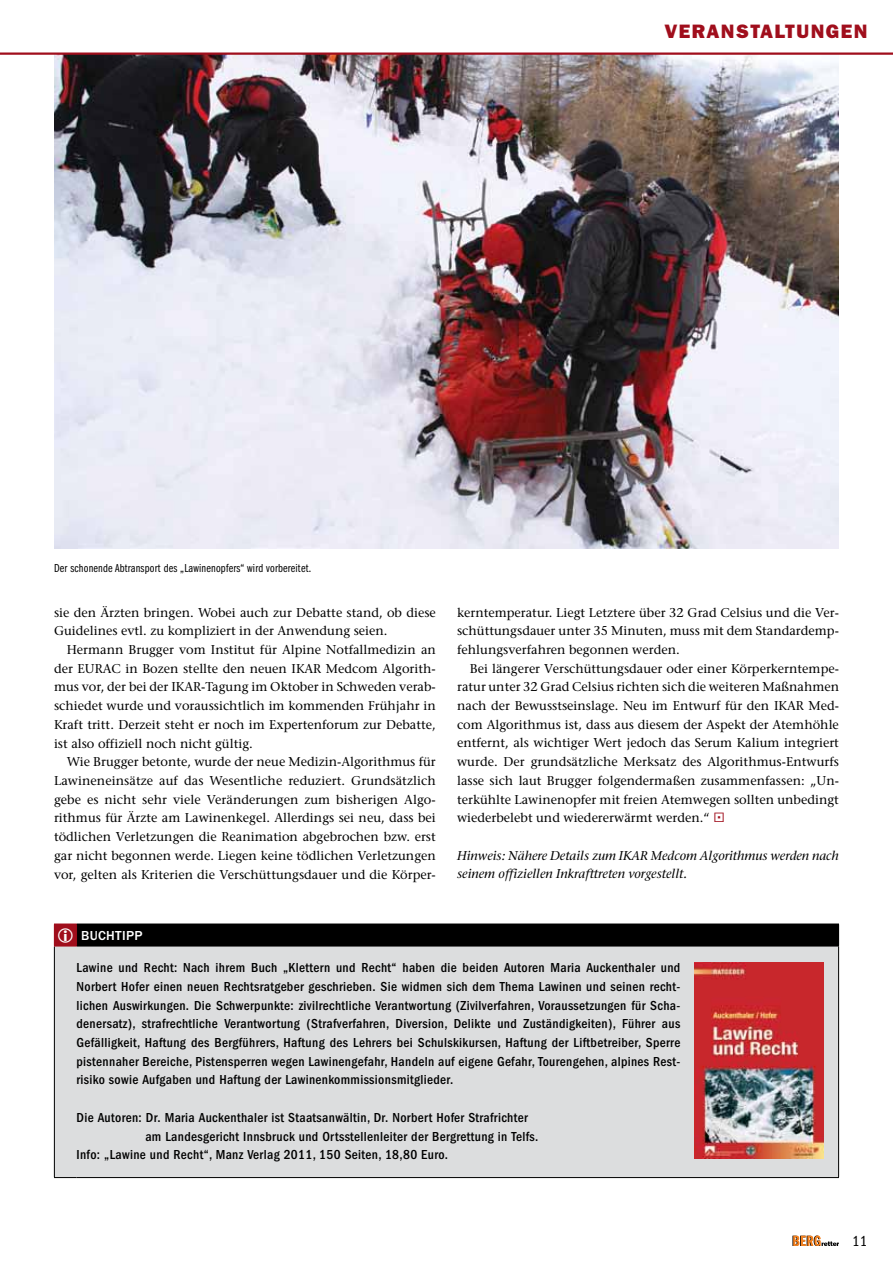
<style>
.page{position:relative;width:893px;height:1263px;background:#fff}
.page>*{position:absolute;margin:0;border:0;box-sizing:border-box;transform-origin:0 0}
.t1{font:19.5px "ITC Franklin Gothic Std Hvy";letter-spacing:.075em;color:#a00e1c}
.t2{font:condensed 15px "ITC Franklin Gothic Std";color:#000}
.t3{font:500 condensed 13.5px/18.8px "ITC Franklin Gothic Std";letter-spacing:.025em;color:#000;text-align:justify}
.t4{font:500 13.5px "ITC Franklin Gothic Std";letter-spacing:.025em;color:#fff}
.t5{font:500 12.75px/18.8px "Stone Serif Std";color:#000;text-align:justify}
.t6{font:italic 500 12.75px/18.8px "Stone Serif Std";color:#000}
.t7{font:12px "ITC Franklin Gothic Std Bk Cp";letter-spacing:.015em;color:#000}
.s1{color:#a00e1c}
</style>
<div class="page">
<svg style="left:792px;top:1235px;width:47px;height:11px"></svg>
<img style="left:54px;top:55px;width:785px;height:493px">
<hr style="left:0;top:53px;width:893px;height:2px;background:#a00e1c">
<div style="left:77px;top:924px;width:762px;height:22px;background:#000"></div>
<div style="left:54px;top:946px;width:785px;height:231px;background:#dcddde"></div>
<hr style="left:54px;top:946px;width:1px;height:231px;background:#000">
<hr style="left:838px;top:946px;width:1px;height:231px;background:#000">
<svg style="left:54px;top:1177px;width:23px;height:1px"></svg>
<hr style="left:77px;top:1177px;width:762px;height:1px;background:#000">
<hr style="left:77px;top:946px;width:762px;height:1px;background:#000">
<img style="left:695px;top:963px;width:129px;height:196px">
<svg style="left:54px;top:924px;width:23px;height:23px"></svg>
<h1 class="t1" style="left:664px;top:20px;width:205px">VERANSTALTUNGEN</h1>
<p class="t7" style="left:54px;top:561px;width:259px">Der schonende Abtransport des „Lawinenopfers“ wird vorbereitet.</p>
<p class="t5" style="left:54px;top:603px;width:383px">sie den Ärzten bringen. Wobei auch zur Debatte stand, ob diese<br>Guidelines evtl. zu kompliziert in der Anwendung seien.</p>
<p class="t5" style="left:54px;top:640px;width:383px;text-indent:13px">Hermann Brugger vom Institut für Alpine Notfallmedizin an der EURAC in Bozen stellte den neuen IKAR Medcom Algorith&shy;mus vor, der bei der IKAR-Tagung im Oktober in Schweden verab&shy;schiedet wurde und voraussichtlich im kommenden Frühjahr in Kraft tritt. Derzeit steht er noch im Expertenforum zur Debatte, ist also offiziell noch nicht gültig.</p>
<p class="t5" style="left:54px;top:752px;width:383px;text-indent:13px">Wie Brugger betonte, wurde der neue Medizin-Algorithmus für Lawineneinsätze auf das Wesentliche reduziert. Grundsätzlich gebe es nicht sehr viele Veränderungen zum bisherigen Algo&shy;rithmus für Ärzte am Lawinenkegel. Allerdings sei neu, dass bei tödlichen Verletzungen die Reanimation abgebrochen bzw. erst gar nicht begonnen werde. Liegen keine tödlichen Verletzungen vor, gelten als Kriterien die Verschüttungsdauer und die Körper-</p>
<p class="t5" style="left:457px;top:603px;width:383px">kerntemperatur. Liegt Letztere über 32 Grad Celsius und die Ver&shy;schüttungsdauer unter 35 Minuten, muss mit dem Standardemp&shy;fehlungsverfahren begonnen werden.</p>
<p class="t5" style="left:457px;top:659px;width:384px;text-indent:13px">Bei längerer Verschüttungsdauer oder einer Körperkerntempe&shy;ratur unter 32 Grad Celsius richten sich die weiteren Maßnahmen nach der Bewusstseinslage. Neu im Entwurf für den IKAR Med&shy;com Algorithmus ist, dass aus diesem der Aspekt der Atemhöhle entfernt, als wichtiger Wert jedoch das Serum Kalium integriert wurde. Der grundsätzliche Merksatz des Algorithmus-Entwurfs lasse sich laut Brugger folgendermaßen zusammenfassen: „Un&shy;terkühlte Lawinenopfer mit freien Atemwegen sollten unbedingt wiederbelebt und wiedererwärmt werden.“ <span class="s1">▪</span></p>
<p class="t6" style="left:457px;top:846px;width:383px">Hinweis: Nähere Details zum IKAR Medcom Algorithmus werden nach seinem offiziellen Inkrafttreten vorgestellt.</p>
<p class="t4" style="left:81px;top:928px;width:63px">BUCHTIPP</p>
<p class="t3" style="left:77px;top:958px;width:605px">Lawine und Recht: Nach ihrem Buch „Klettern und Recht“ haben die beiden Autoren Maria Auckenthaler und Norbert Hofer einen neuen Rechtsratgeber geschrieben. Sie widmen sich dem Thema Lawinen und seinen recht&shy;lichen Auswirkungen. Die Schwerpunkte: zivilrechtliche Verantwortung (Zivilverfahren, Voraussetzungen für Scha&shy;denersatz), strafrechtliche Verantwortung (Strafverfahren, Diversion, Delikte und Zuständigkeiten), Führer aus Gefälligkeit, Haftung des Bergführers, Haftung des Lehrers bei Schulskikursen, Haftung der Liftbetreiber, Sperre pistennaher Bereiche, Pistensperren wegen Lawinengefahr, Handeln auf eigene Gefahr, Tourengehen, alpines Rest&shy;risiko sowie Aufgaben und Haftung der Lawinenkommissionsmitglieder.</p>
<p class="t3" style="left:77px;top:1108px;width:453px">Die Autoren: Dr. Maria Auckenthaler ist Staatsanwältin, Dr. Norbert Hofer Strafrichter</p>
<p class="t3" style="left:145px;top:1127px;width:395px">am Landesgericht Innsbruck und Ortsstellenleiter der Bergrettung in Telfs.</p>
<p class="t3" style="left:77px;top:1145px;width:373px">Info: „Lawine und Recht“, Manz Verlag 2011, 150 Seiten, 18,80 Euro.</p>
<p class="t2" style="left:852px;top:1232px;width:17px">11</p>
</div>
